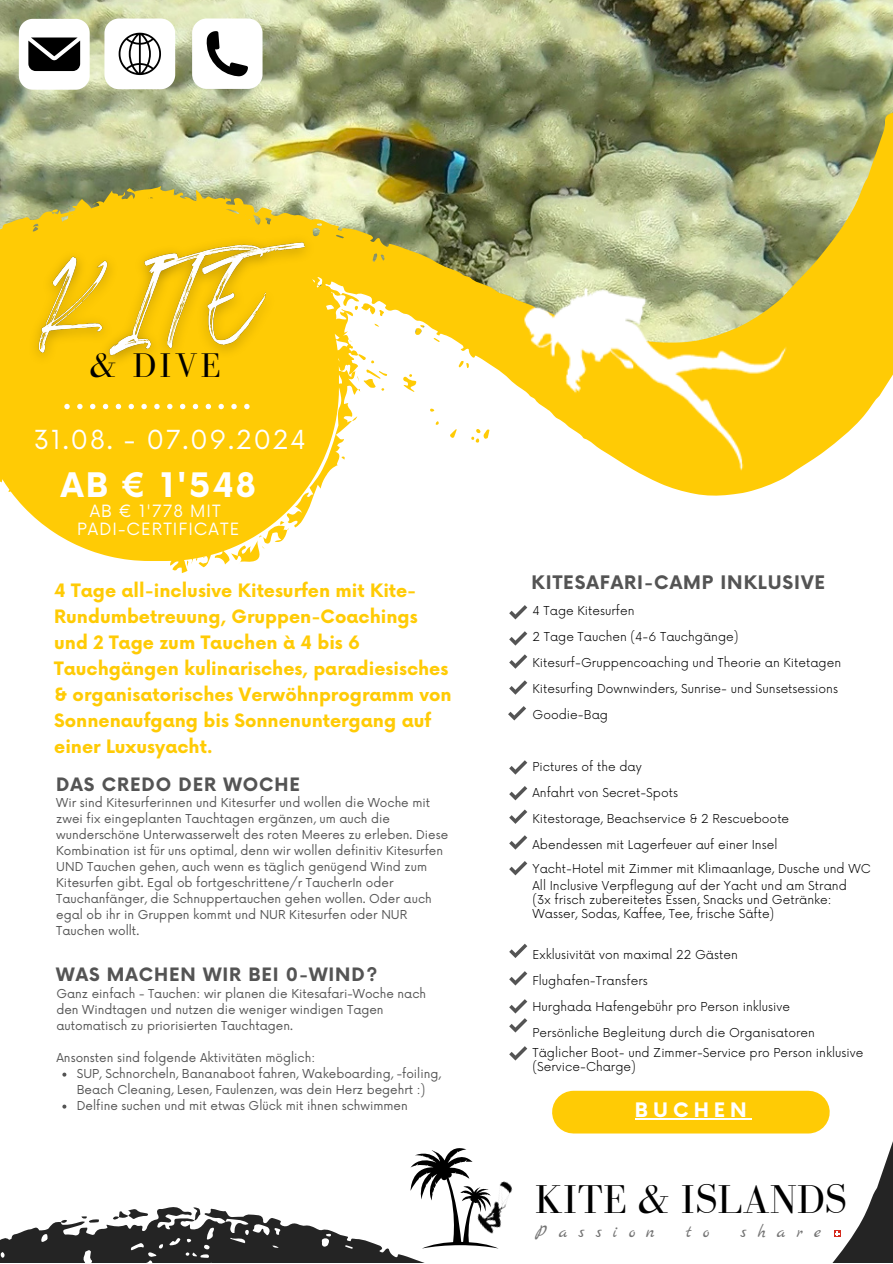
<style>
.page{position:relative;width:893px;height:1264px;background:#fff}
.page>*{position:absolute;margin:0;border:0;box-sizing:border-box;transform-origin:0 0}
.t1{font:41.4px "Bodoni FLF";color:#000}
.t2{font:35.25px "Bodoni FLF";color:#000}
.t3{font:700 33px "Now";color:#fff}
.t4{font:25.5px "Now";letter-spacing:.065em;color:#fff}
.t5{font:700 19.5px "Now";letter-spacing:.255em;color:#fff}
.t6{font:700 18.15px "Now";letter-spacing:.05em;color:#545454}
.t7{font:18.15px "Marck Script";letter-spacing:.615em;color:#737373}
.t8{font:700 18px/25.8px "Now";color:#ffcb05}
.t9{font:700 18px "Now";letter-spacing:.05em;color:#545454}
.t10{font:16.5px "Now";letter-spacing:.065em;color:#fff}
.t11{font:12px/16px "Now";color:#545454}
.t12{font:300 12px/14px "Now";color:#000}
</style>
<div class="page">
<img style="left:0;top:0;width:892px;height:71px">
<svg style="left:0;top:71px;width:328px;height:115px;background:#b9c093"></svg>
<svg style="left:0;top:186px;width:328px;height:387px;fill:#ffcb05"></svg>
<svg style="left:68px;top:203px;width:28px;height:10px"></svg>
<svg style="left:192px;top:18px;width:70px;height:71px"></svg>
<svg style="left:104px;top:18px;width:71px;height:71px"></svg>
<svg style="left:0;top:1090px;width:892px;height:172px"></svg>
<svg style="left:193px;top:1206px;width:8px;height:14px"></svg>
<svg style="left:61px;top:1219px;width:6px;height:4px"></svg>
<svg style="left:81px;top:1215px;width:18px;height:8px"></svg>
<svg style="left:113px;top:1206px;width:35px;height:13px"></svg>
<svg style="left:834px;top:1230px;width:6px;height:6px"></svg>
<svg style="left:410px;top:1143px;width:88px;height:105px"></svg>
<img style="left:468px;top:1178px;width:59px;height:63px">
<svg style="left:19px;top:19px;width:71px;height:71px"></svg>
<img style="left:14px;top:222px;width:314px;height:178px">
<div style="left:573px;top:1090px;width:235px;height:43px;background:#ffcb05"></div>
<hr style="left:635px;top:1118px;width:116px;height:1px;background:#fff">
<svg style="left:64px;top:404px;width:6px;height:5px"></svg>
<svg style="left:77px;top:404px;width:6px;height:5px"></svg>
<svg style="left:90px;top:404px;width:5px;height:5px"></svg>
<svg style="left:103px;top:404px;width:5px;height:5px"></svg>
<svg style="left:116px;top:404px;width:5px;height:5px"></svg>
<svg style="left:128px;top:404px;width:6px;height:5px"></svg>
<svg style="left:141px;top:404px;width:6px;height:5px"></svg>
<svg style="left:154px;top:404px;width:6px;height:5px"></svg>
<svg style="left:167px;top:404px;width:5px;height:5px"></svg>
<svg style="left:180px;top:404px;width:5px;height:5px"></svg>
<svg style="left:193px;top:404px;width:5px;height:5px"></svg>
<svg style="left:206px;top:404px;width:5px;height:5px"></svg>
<svg style="left:218px;top:404px;width:6px;height:5px"></svg>
<svg style="left:231px;top:404px;width:6px;height:5px"></svg>
<svg style="left:244px;top:404px;width:5px;height:5px"></svg>
<svg style="left:509px;top:861px;width:18px;height:14px"></svg>
<svg style="left:509px;top:760px;width:18px;height:14px"></svg>
<svg style="left:509px;top:786px;width:18px;height:14px"></svg>
<svg style="left:509px;top:809px;width:18px;height:14px"></svg>
<svg style="left:509px;top:835px;width:18px;height:14px"></svg>
<svg style="left:509px;top:1046px;width:18px;height:14px"></svg>
<svg style="left:509px;top:943px;width:18px;height:15px"></svg>
<svg style="left:509px;top:971px;width:18px;height:14px"></svg>
<svg style="left:509px;top:999px;width:18px;height:33px"></svg>
<img style="left:328px;top:52px;width:564px;height:643px">
<svg style="left:62px;top:1072px;width:4px;height:4px"></svg>
<svg style="left:62px;top:1104px;width:4px;height:4px"></svg>
<svg style="left:508px;top:706px;width:18px;height:14px"></svg>
<p class="t2" style="left:90px;top:346px;width:133px">&amp; DIVE</p>
<p class="t4" style="left:34px;top:425px;width:273px">31.08. - 07.09.2024</p>
<p class="t3" style="left:61px;top:467px;width:197px">AB € 1'548</p>
<p class="t10" style="left:90px;top:501px;width:132px">AB € 1'778 MIT</p>
<p class="t10" style="left:77px;top:519px;width:164px">PADI-CERTIFICATE</p>
<p class="t8" style="left:54px;top:579px;width:399px">4 Tage all-inclusive Kitesurfen mit Kite-Rundumbetreuung, Gruppen-Coachings und 2 Tage zum Tauchen à 4 bis 6<br>Tauchgängen kulinarisches, paradiesisches &amp; organisatorisches Verwöhnprogramm von Sonnenaufgang bis Sonnenuntergang auf einer Luxusyacht.</p>
<p class="t11" style="left:56px;top:795px;width:393px">Wir sind Kitesurferinnen und Kitesurfer und wollen die Woche mit zwei fix eingeplanten Tauchtagen ergänzen, um auch die wunderschöne Unterwasserwelt des roten Meeres zu erleben. Diese Kombination ist für uns optimal, denn wir wollen definitiv Kitesurfen UND Tauchen gehen, auch wenn es täglich genügend Wind zum Kitesurfen gibt. Egal ob fortgeschrittene/r TaucherIn oder Tauchanfänger, die Schnuppertauchen gehen wollen. Oder auch egal ob ihr in Gruppen kommt und NUR Kitesurfen oder NUR Tauchen wollt.</p>
<p class="t9" style="left:56px;top:774px;width:245px">DAS CREDO DER WOCHE</p>
<p class="t9" style="left:56px;top:964px;width:322px">WAS MACHEN WIR BEI 0-WIND?</p>
<p class="t11" style="left:56px;top:985px;width:371px">Ganz einfach - Tauchen: wir planen die Kitesafari-Woche nach den Windtagen und nutzen die weniger windigen Tagen automatisch zu priorisierten Tauchtagen.</p>
<p class="t11" style="left:56px;top:1049px;width:260px">Ansonsten sind folgende Aktivitäten möglich:</p>
<p class="t11" style="left:77px;top:1065px;width:366px">SUP, Schnorcheln, Bananaboot fahren, Wakeboarding, -foiling,<br>Beach Cleaning, Lesen, Faulenzen, was dein Herz begehrt :)</p>
<p class="t11" style="left:77px;top:1097px;width:332px">Delfine suchen und mit etwas Glück mit ihnen schwimmen</p>
<p class="t6" style="left:531px;top:572px;width:295px">KITESAFARI-CAMP INKLUSIVE</p>
<p class="t12" style="left:532px;top:604px;width:103px">4 Tage Kitesurfen</p>
<p class="t12" style="left:532px;top:630px;width:207px">2 Tage Tauchen (4-6 Tauchgänge)</p>
<p class="t12" style="left:532px;top:656px;width:310px">Kitesurf-Gruppencoaching und Theorie an Kitetagen</p>
<p class="t12" style="left:532px;top:682px;width:307px">Kitesurfing Downwinders, Sunrise- und Sunsetsessions</p>
<p class="t12" style="left:532px;top:708px;width:77px">Goodie-Bag</p>
<p class="t12" style="left:532px;top:760px;width:111px">Pictures of the day</p>
<p class="t12" style="left:532px;top:786px;width:147px">Anfahrt von Secret-Spots</p>
<p class="t12" style="left:532px;top:812px;width:258px">Kitestorage, Beachservice &amp; 2 Rescueboote</p>
<p class="t12" style="left:532px;top:838px;width:246px">Abendessen mit Lagerfeuer auf einer Insel</p>
<p class="t12" style="left:532px;top:862px;width:340px">Yacht-Hotel mit Zimmer mit Klimaanlage, Dusche und WC</p>
<p class="t12" style="left:532px;top:879px;width:316px">All Inclusive Verpflegung auf der Yacht und am Strand</p>
<p class="t12" style="left:532px;top:893px;width:300px">(3x frisch zubereitetes Essen, Snacks und Getränke:<br>Wasser, Sodas, Kaffee, Tee, frische Säfte)</p>
<p class="t12" style="left:532px;top:948px;width:207px">Exklusivität von maximal 22 Gästen</p>
<p class="t12" style="left:532px;top:974px;width:117px">Flughafen-Transfers</p>
<p class="t12" style="left:532px;top:1000px;width:259px">Hurghada Hafengebühr pro Person inklusive</p>
<p class="t12" style="left:532px;top:1026px;width:284px">Persönliche Begleitung durch die Organisatoren</p>
<p class="t12" style="left:532px;top:1046px;width:332px">Täglicher Boot- und Zimmer-Service pro Person inklusive (Service-Charge)</p>
<p class="t5" style="left:635px;top:1099px;width:113px">BUCHEN</p>
<p class="t1" style="left:535px;top:1176px;width:313px">KITE &amp; ISLANDS</p>
<p class="t7" style="left:535px;top:1221px;width:121px">Passion</p>
<p class="t7" style="left:686px;top:1221px;width:25px">t o</p>
<p class="t7" style="left:740px;top:1221px;width:82px">share</p>
</div>
